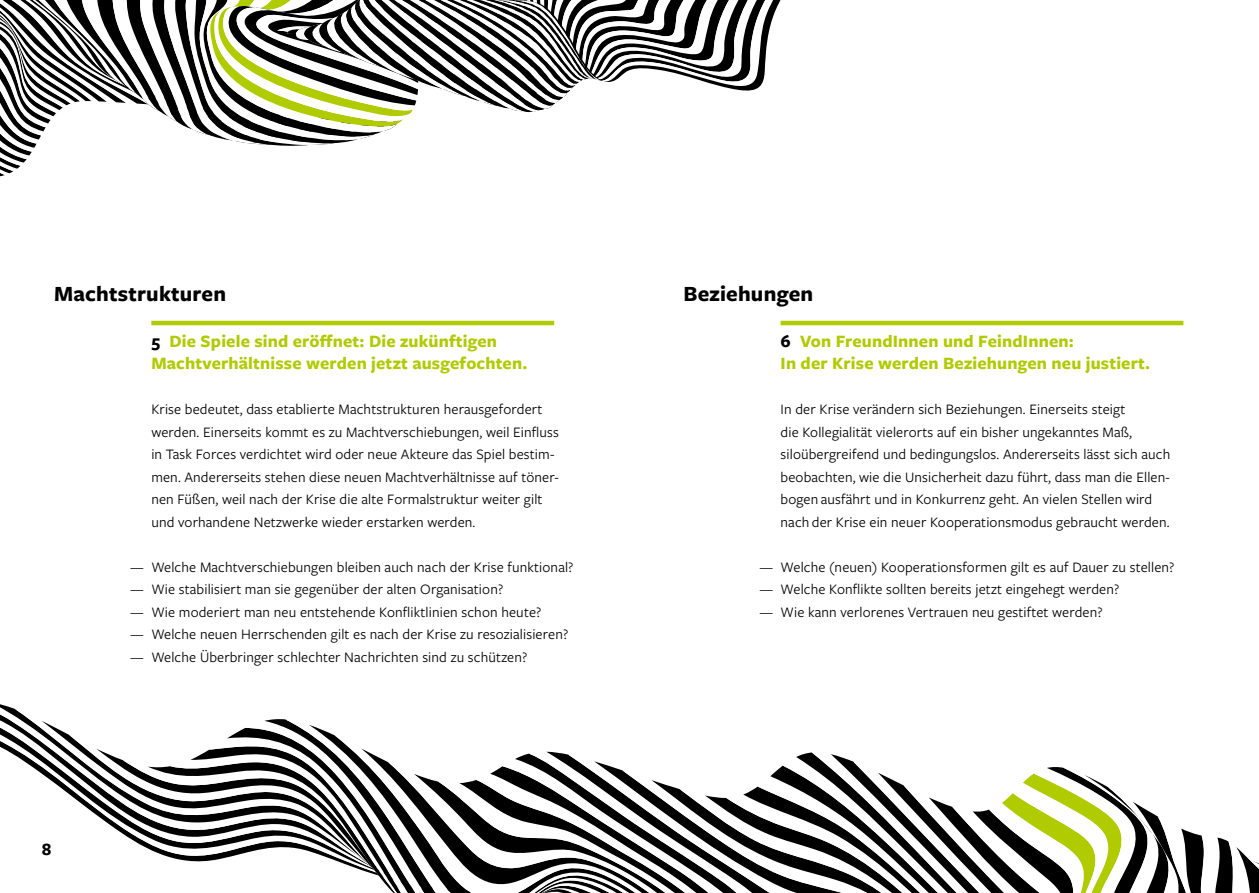
<style>
.page{position:relative;width:1259px;height:893px;background:#fff}
.page>*{position:absolute;margin:0;border:0;box-sizing:border-box;transform-origin:0 0}
.t1{font:700 22.5px "Freight Sans Pro";letter-spacing:.01em;color:#000}
.t2{font:700 18px/22.5px "Freight Sans Pro";letter-spacing:.01em;color:#b0cb00}
.t3{font:700 18px "Freight Sans Pro";color:#000}
.t4{font:15px/22.5px "Freight Sans Pro";letter-spacing:.01em;color:#000}
.s1{color:#000}
</style>
<div class="page">
<hr style="left:780px;top:321px;width:403px;height:4px;background:#b0cb00">
<hr style="left:151px;top:321px;width:403px;height:4px;background:#b0cb00">
<svg style="left:0;top:0;width:405px;height:176px"></svg>
<svg style="left:361px;top:0;width:168px;height:113px"></svg>
<svg style="left:374px;top:0;width:178px;height:112px"></svg>
<svg style="left:376px;top:0;width:183px;height:103px"></svg>
<svg style="left:378px;top:0;width:183px;height:101px"></svg>
<svg style="left:381px;top:0;width:184px;height:99px"></svg>
<svg style="left:384px;top:0;width:182px;height:96px"></svg>
<svg style="left:389px;top:0;width:178px;height:95px"></svg>
<svg style="left:395px;top:0;width:172px;height:94px"></svg>
<svg style="left:486px;top:0;width:295px;height:93px"></svg>
<svg style="left:42px;top:721px;width:27px;height:73px"></svg>
<svg style="left:69px;top:735px;width:27px;height:80px"></svg>
<svg style="left:96px;top:749px;width:27px;height:85px"></svg>
<svg style="left:123px;top:760px;width:25px;height:89px"></svg>
<svg style="left:148px;top:766px;width:22px;height:92px"></svg>
<svg style="left:170px;top:766px;width:20px;height:95px"></svg>
<svg style="left:190px;top:750px;width:19px;height:112px"></svg>
<svg style="left:227px;top:728px;width:18px;height:130px"></svg>
<svg style="left:245px;top:728px;width:19px;height:125px"></svg>
<svg style="left:264px;top:719px;width:21px;height:130px"></svg>
<svg style="left:285px;top:719px;width:24px;height:133px"></svg>
<svg style="left:309px;top:725px;width:25px;height:135px"></svg>
<svg style="left:334px;top:735px;width:27px;height:135px"></svg>
<svg style="left:361px;top:748px;width:168px;height:139px"></svg>
<svg style="left:388px;top:762px;width:114px;height:131px"></svg>
<svg style="left:414px;top:774px;width:62px;height:119px"></svg>
<svg style="left:438px;top:782px;width:21px;height:111px"></svg>
<svg style="left:459px;top:780px;width:17px;height:113px"></svg>
<svg style="left:476px;top:774px;width:14px;height:119px"></svg>
<svg style="left:515px;top:754px;width:14px;height:139px"></svg>
<svg style="left:529px;top:751px;width:22px;height:142px"></svg>
<svg style="left:546px;top:752px;width:23px;height:141px"></svg>
<svg style="left:568px;top:755px;width:26px;height:138px"></svg>
<svg style="left:594px;top:761px;width:189px;height:132px"></svg>
<svg style="left:622px;top:770px;width:148px;height:123px"></svg>
<svg style="left:651px;top:780px;width:106px;height:113px"></svg>
<svg style="left:679px;top:789px;width:64px;height:104px"></svg>
<svg style="left:705px;top:795px;width:21px;height:98px"></svg>
<svg style="left:726px;top:794px;width:17px;height:99px"></svg>
<svg style="left:743px;top:786px;width:14px;height:107px"></svg>
<svg style="left:757px;top:776px;width:13px;height:117px"></svg>
<svg style="left:770px;top:766px;width:13px;height:127px"></svg>
<svg style="left:783px;top:766px;width:13px;height:127px"></svg>
<svg style="left:796px;top:752px;width:16px;height:141px"></svg>
<svg style="left:812px;top:753px;width:19px;height:140px"></svg>
<svg style="left:831px;top:754px;width:23px;height:139px"></svg>
<svg style="left:853px;top:762px;width:25px;height:131px"></svg>
<svg style="left:878px;top:767px;width:381px;height:126px"></svg>
<h1 class="t1" style="left:54px;top:278px;width:174px">Machtstrukturen</h1>
<p class="t3" style="left:42px;top:836px;width:11px">8</p>
<p class="t2" style="left:151px;top:329px;width:378px"><span class="s1">5</span> Die Spiele sind eröffnet: Die zukünftigen<br>Machtverhältnisse werden jetzt ausgefochten.</p>
<p class="t4" style="left:151px;top:397px;width:409px">Krise bedeutet, dass etablierte Machtstrukturen herausgefordert werden. Einerseits kommt es zu Machtverschiebungen, weil Einfluss in Task Forces verdichtet wird oder neue Akteure das Spiel bestim&shy;men. Andererseits stehen diese neuen Machtverhältnisse auf töner&shy;nen Füßen, weil nach der Krise die alte Formalstruktur weiter gilt und vorhandene Netzwerke wieder erstarken werden.</p>
<p class="t4" style="left:130px;top:555px;width:445px">— Welche Machtverschiebungen bleiben auch nach der Krise funktional?</p>
<p class="t4" style="left:130px;top:577px;width:375px">— Wie stabilisiert man sie gegenüber der alten Organisation?</p>
<p class="t4" style="left:130px;top:600px;width:413px">— Wie moderiert man neu entstehende Konfliktlinien schon heute?</p>
<p class="t4" style="left:130px;top:622px;width:440px">— Welche neuen Herrschenden gilt es nach der Krise zu resozialisieren?</p>
<p class="t4" style="left:130px;top:645px;width:399px">— Welche Überbringer schlechter Nachrichten sind zu schützen?</p>
<h1 class="t1" style="left:683px;top:278px;width:131px">Beziehungen</h1>
<p class="t2" style="left:780px;top:329px;width:371px"><span class="s1">6</span> Von FreundInnen und FeindInnen:<br>In der Krise werden Beziehungen neu justiert.</p>
<p class="t4" style="left:780px;top:397px;width:391px">In der Krise verändern sich Beziehungen. Einerseits steigt<br>die Kollegialität vielerorts auf ein bisher ungekanntes Maß, siloübergreifend und bedingungslos. Andererseits lässt sich auch beobachten, wie die Unsicherheit dazu führt, dass man die Ellen&shy;bogen ausfährt und in Konkurrenz geht. An vielen Stellen wird nach der Krise ein neuer Kooperationsmodus gebraucht werden.</p>
<p class="t4" style="left:759px;top:555px;width:417px">— Welche (neuen) Kooperationsformen gilt es auf Dauer zu stellen?</p>
<p class="t4" style="left:759px;top:577px;width:361px">— Welche Konflikte sollten bereits jetzt eingehegt werden?</p>
<p class="t4" style="left:759px;top:600px;width:345px">— Wie kann verlorenes Vertrauen neu gestiftet werden?</p>
</div>
